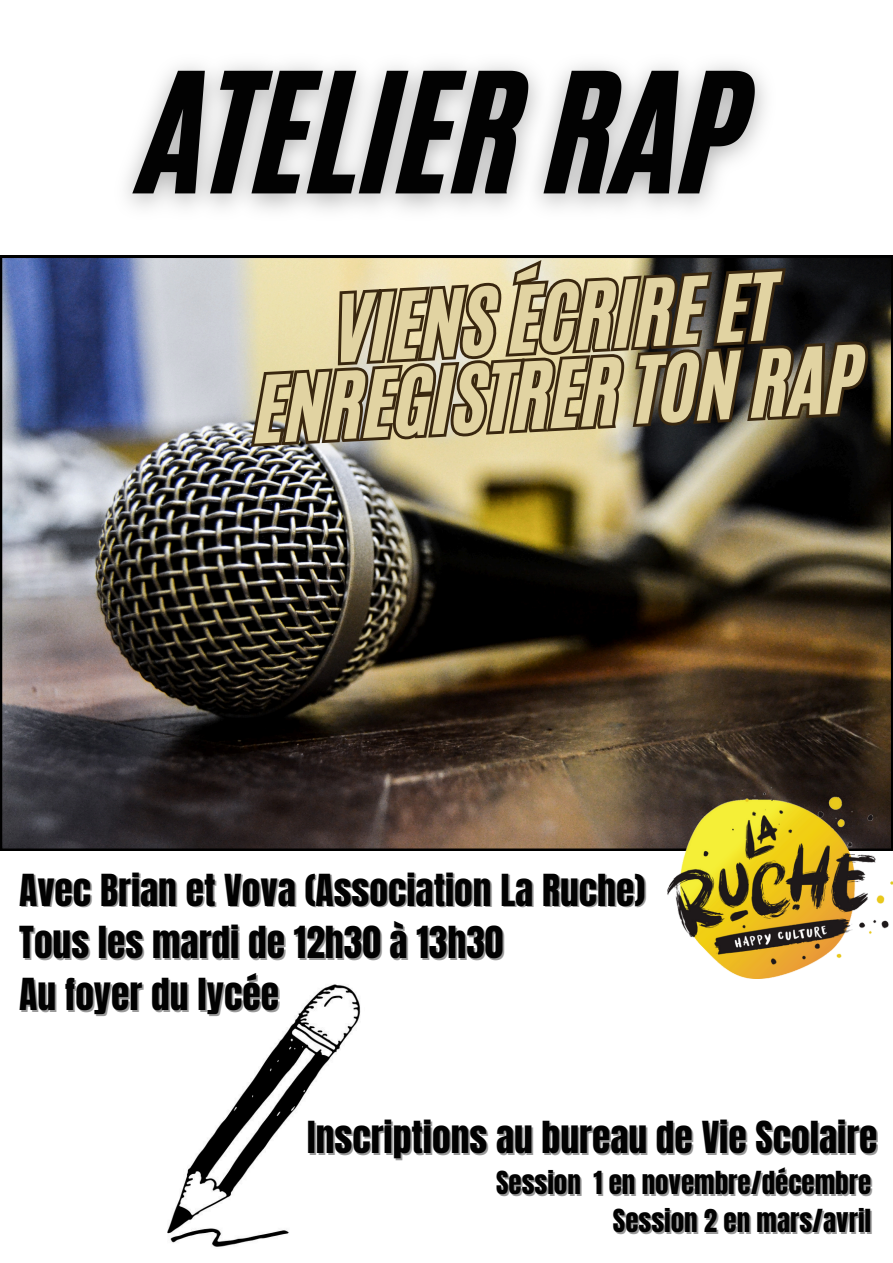
<style>
.page{position:relative;width:893px;height:1263px;background:#fff}
.page>*{position:absolute;margin:0;border:0;box-sizing:border-box;transform-origin:0 0}
.t1{font:77.03px/76.7px "CA Generated";color:#e1d3a2;text-align:center}
.t2{font:37.5px/52.3px "Anton";color:#020202}
.t3{font:27px/37.7px "Anton";color:#020202;text-align:right}
</style>
<div class="page">
<img style="left:0;top:256px;width:893px;height:595px">
<img style="left:167px;top:984px;width:194px;height:263px">
<img style="left:667px;top:788px;width:226px;height:190px">
<svg style="left:329px;top:255px;width:465px;height:63px;background:#7d7258"></svg>
<svg style="left:242px;top:318px;width:633px;height:134px;background:#72674e"></svg>
<img style="left:126px;top:64px;width:639px;height:146px">
<h1 class="t1" style="left:250px;top:295px;width:609px;rotate:-3deg">VIENS ÉCRIRE ET<br>ENREGISTRER TON RAP</h1>
<p class="t2" style="left:19px;top:864px;width:627px">Avec Brian et Vova (Association La Ruche)<br>Tous les mardi de 12h30 à 13h30<br>Au foyer du lycée</p>
<p class="t2" style="left:307px;top:1112px;width:572px">Inscriptions au bureau de Vie Scolaire</p>
<p class="t3" style="left:496px;top:1164px;width:377px">Session 1 en novembre/décembre<br>Session 2 en mars/avril</p>
</div>
